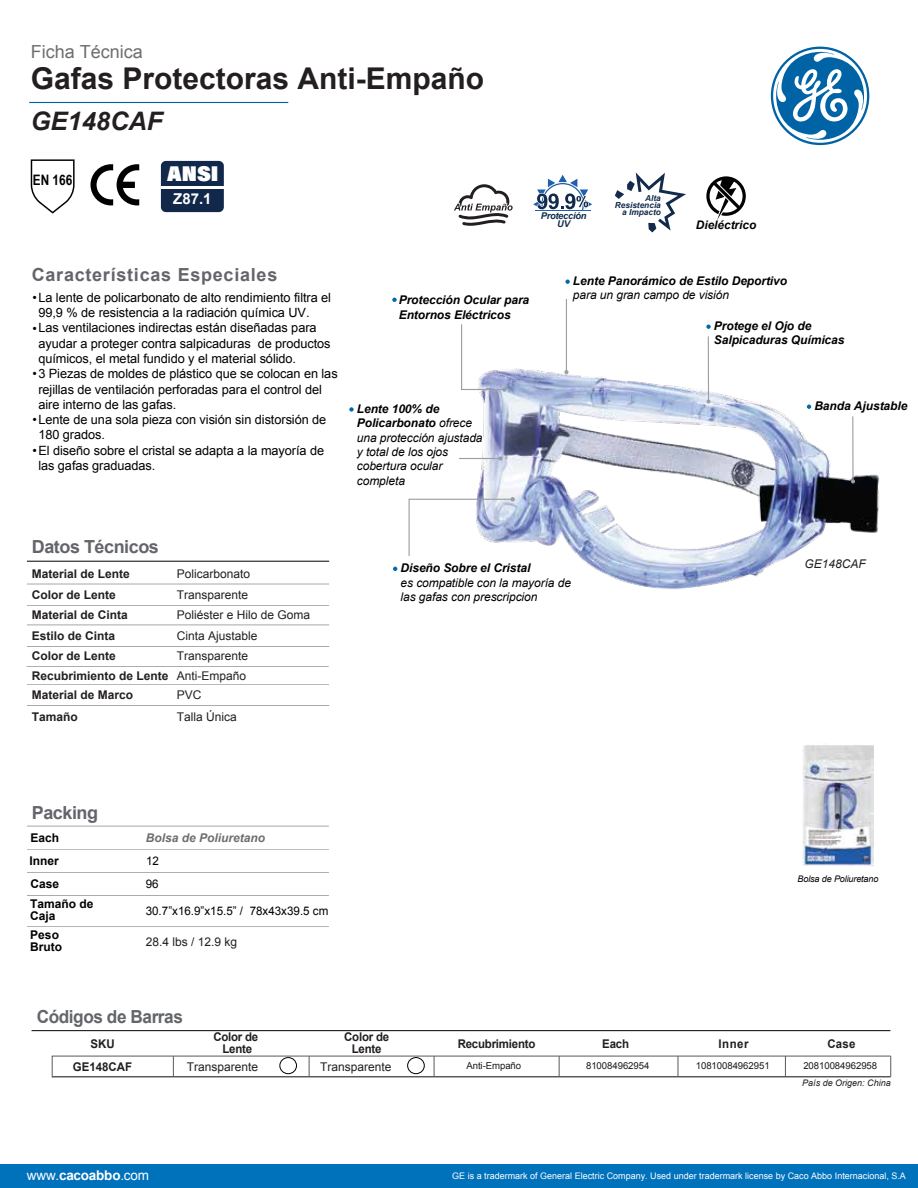
<style>
.page{position:relative;width:918px;height:1188px;background:#fff}
.page>*{position:absolute;margin:0;border:0;box-sizing:border-box;transform-origin:0 0}
.t1{font:700 30px "Arial";color:#231f20}
.t2{font:italic 700 25.5px "Arial";color:#231f20}
.t3{font:700 18px "Arial";letter-spacing:.04em;color:#63656a}
.t4{font:700 18px "Arial";letter-spacing:-.025em;color:#63656a}
.t5{font:700 18px "Arial";letter-spacing:-.025em;color:#63656a;scale:.96 1}
.t6{font:18px "Arial";color:#6d6e71}
.t7{font:700 15px "Arial";color:#fff}
.t8{font:700 14.4px "Arial Narrow";color:#000}
.t9{font:13.5px "Arial";letter-spacing:-.015em;color:#fff}
.t10{font:12.75px/15.3px "Arial";letter-spacing:-.005em;color:#010101}
.t11{font:italic 12px/14.4px "Arial";letter-spacing:-.005em;color:#000}
.t12{font:12px/19.6px "Arial";color:#231f20;text-align:right}
.t13{font:italic 700 12px/14.4px "Arial";letter-spacing:-.005em;color:#000}
.t14{font:700 12px "Arial";color:#231f20}
.t15{font:700 12px/12px "Arial";letter-spacing:-.02em;color:#231f20;text-align:center;scale:.96 1}
.t16{font:700 12px/12.9px "Arial";color:#000}
.t17{font:700 12px "Arial";color:#231f20;scale:.96 1}
.t18{font:italic 700 12px "Arial";color:#6d6e71}
.t19{font:italic 12px "Arial";color:#231f20}
.t20{font:11.85px "Arial";color:#000}
.t21{font:italic 700 11.85px "Arial";color:#020202}
.t22{font:9.6px "Arial";letter-spacing:-.005em;color:#1d1c1b}
.t23{font:italic 700 9.3px/7.8px "Arial";letter-spacing:-.03em;color:#122a4b;text-align:center}
.t24{font:9px "Arial";color:#fff}
.t25{font:italic 9px "Arial";color:#231f20}
.t26{font:italic 9px "Arial";letter-spacing:-.015em;color:#010101}
.t27{font:italic 700 8.25px/7.2px "Arial";color:#122a4b;text-align:right}
.s1{font-weight:700}
</style>
<div class="page">
<img style="left:477px;top:351px;width:402px;height:238px">
<div style="left:0;top:1165px;width:918px;height:23px;background:#0072bc"></div>
<svg style="left:771px;top:47px;width:98px;height:98px"></svg>
<hr style="left:32px;top:1030px;width:858px;height:1px;background:#000">
<svg style="left:52px;top:1056px;width:839px;height:22px"></svg>
<hr style="left:29px;top:102px;width:259px;height:1px;background:#0063a6">
<div style="left:407px;top:1057px;width:18px;height:17px;border:1px solid #000;border-radius:50%"></div>
<div style="left:279px;top:1057px;width:18px;height:17px;border:1px solid #000;border-radius:50%"></div>
<svg style="left:565px;top:280px;width:5px;height:4px"></svg>
<hr style="left:27px;top:561px;width:302px;height:1px;background:#000">
<hr style="left:27px;top:584px;width:302px;height:1px;background:#000">
<hr style="left:27px;top:605px;width:302px;height:1px;background:#000">
<hr style="left:27px;top:625px;width:302px;height:1px;background:#000">
<hr style="left:27px;top:646px;width:302px;height:1px;background:#000">
<hr style="left:26px;top:666px;width:303px;height:1px;background:#000">
<hr style="left:27px;top:685px;width:302px;height:1px;background:#000">
<hr style="left:27px;top:705px;width:302px;height:1px;background:#000">
<svg style="left:807px;top:405px;width:4px;height:4px"></svg>
<hr style="left:852px;top:416px;width:2px;height:65px;background:#9b9e9e">
<svg style="left:851px;top:479px;width:4px;height:5px"></svg>
<svg style="left:461px;top:324px;width:46px;height:68px"></svg>
<svg style="left:706px;top:325px;width:5px;height:4px"></svg>
<hr style="left:708px;top:336px;width:1px;height:65px;background:#9b9e9e">
<svg style="left:706px;top:399px;width:5px;height:5px"></svg>
<hr style="left:566px;top:299px;width:1px;height:73px;background:#9b9e9e">
<svg style="left:564px;top:370px;width:5px;height:4px"></svg>
<hr style="left:459px;top:458px;width:41px;height:1px;background:#9b9e9e">
<svg style="left:498px;top:456px;width:5px;height:5px"></svg>
<svg style="left:408px;top:497px;width:107px;height:60px"></svg>
<svg style="left:349px;top:407px;width:5px;height:5px"></svg>
<svg style="left:91px;top:164px;width:48px;height:41px"></svg>
<svg style="left:31px;top:159px;width:44px;height:55px"></svg>
<div style="left:161px;top:161px;width:63px;height:51px;background:#12284b;border-radius:5px"></div>
<hr style="left:161px;top:186px;width:63px;height:3px;background:#fff">
<svg style="left:393px;top:567px;width:4px;height:4px"></svg>
<svg style="left:392px;top:298px;width:5px;height:4px"></svg>
<hr style="left:27px;top:849px;width:302px;height:1px;background:#000">
<hr style="left:27px;top:826px;width:302px;height:1px;background:#000">
<hr style="left:27px;top:872px;width:302px;height:1px;background:#000">
<hr style="left:27px;top:895px;width:302px;height:1px;background:#000">
<hr style="left:27px;top:926px;width:302px;height:1px;background:#000">
<img style="left:802px;top:745px;width:72px;height:120px">
<svg style="left:706px;top:176px;width:40px;height:44px"></svg>
<svg style="left:454px;top:184px;width:59px;height:42px"></svg>
<svg style="left:615px;top:172px;width:71px;height:60px"></svg>
<hr style="left:535px;top:210px;width:56px;height:1px;background:#2160ad">
<svg style="left:533px;top:175px;width:59px;height:35px"></svg>
<h3 class="t6" style="left:31px;top:40px;width:114px">Ficha Técnica</h3>
<h1 class="t1" style="left:31px;top:59px;width:455px">Gafas Protectoras Anti-Empaño</h1>
<h2 class="t2" style="left:31px;top:104px;width:133px">GE148CAF</h2>
<p class="t8" style="left:33px;top:169px;width:41px">EN 166</p>
<p class="t7" style="left:173px;top:189px;width:40px">Z87.1</p>
<h3 class="t3" style="left:32px;top:263px;width:247px">Características Especiales</h3>
<p class="t10" style="left:38px;top:290px;width:294px;text-indent:-6px">•La lente de policarbonato de alto rendimiento filtra el<br>99,9 % de resistencia a la radiación química UV.</p>
<p class="t10" style="left:38px;top:320px;width:294px;text-indent:-6px">•Las ventilaciones indirectas están diseñadas para ayudar a proteger contra salpicaduras de productos químicos, el metal fundido y el material sólido.</p>
<p class="t10" style="left:38px;top:366px;width:301px;text-indent:-6px">•3 Piezas de moldes de plástico que se colocan en las rejillas de ventilación perforadas para el control del aire interno de las gafas.</p>
<p class="t10" style="left:38px;top:412px;width:290px;text-indent:-6px">•Lente de una sola pieza con visión sin distorsión de<br>180 grados.</p>
<p class="t10" style="left:38px;top:443px;width:287px;text-indent:-6px">•El diseño sobre el cristal se adapta a la mayoría de las gafas graduadas.</p>
<p class="t23" style="left:541px;top:213px;width:47px">Protección<br>UV</p>
<p class="t27" style="left:615px;top:195px;width:48px">Alta<br>Resistencia a Impacto</p>
<p class="t21" style="left:696px;top:217px;width:62px">Dieléctrico</p>
<p class="t13" style="left:399px;top:294px;width:132px">Protección Ocular para<br>Entornos Eléctricos</p>
<p class="t13" style="left:573px;top:274px;width:216px">Lente Panorámico de Estilo Deportivo</p>
<p class="t11" style="left:573px;top:288px;width:158px">para un gran campo de visión</p>
<p class="t13" style="left:714px;top:319px;width:132px">Protege el Ojo de<br>Salpicaduras Químicas</p>
<p class="t11" style="left:357px;top:402px;width:127px"><span class="s1">Lente 100% de<br>Policarbonato</span> ofrece una protección ajustada y total de los ojos cobertura ocular completa</p>
<p class="t13" style="left:814px;top:399px;width:95px">Banda Ajustable</p>
<h3 class="t4" style="left:32px;top:534px;width:129px">Datos Técnicos</h3>
<p class="t14" style="left:32px;top:566px;width:100px">Material de Lente</p>
<p class="t12" style="left:177px;top:564px;width:75px">Policarbonato</p>
<p class="t14" style="left:32px;top:607px;width:98px">Material de Cinta</p>
<p class="t12" style="left:177px;top:605px;width:135px">Poliéster e Hilo de Goma</p>
<p class="t14" style="left:32px;top:587px;width:86px">Color de Lente</p>
<p class="t12" style="left:177px;top:586px;width:73px">Transparente</p>
<p class="t14" style="left:32px;top:628px;width:85px">Estilo de Cinta</p>
<p class="t12" style="left:177px;top:626px;width:82px">Cinta Ajustable</p>
<p class="t14" style="left:32px;top:648px;width:86px">Color de Lente</p>
<p class="t12" style="left:32px;top:647px;width:218px">Transparente<br><span class="s1">Recubrimiento de Lente</span> Anti-Empaño</p>
<p class="t14" style="left:32px;top:709px;width:48px">Tamaño</p>
<p class="t12" style="left:177px;top:707px;width:62px">Talla Única</p>
<p class="t14" style="left:32px;top:687px;width:103px">Material de Marco</p>
<p class="t12" style="left:177px;top:686px;width:26px">PVC</p>
<p class="t13" style="left:401px;top:561px;width:131px">Diseño Sobre el Cristal</p>
<p class="t11" style="left:401px;top:575px;width:172px">es compatible con la mayoría de las gafas con prescripcion</p>
<p class="t19" style="left:805px;top:556px;width:63px">GE148CAF</p>
<h3 class="t4" style="left:32px;top:800px;width:68px">Packing</h3>
<p class="t16" style="left:30px;top:832px;width:30px">Each</p>
<p class="t18" style="left:146px;top:830px;width:121px">Bolsa de Poliuretano</p>
<p class="t16" style="left:30px;top:855px;width:31px">Inner</p>
<p class="t16" style="left:30px;top:878px;width:30px">Case</p>
<p class="t16" style="left:30px;top:897px;width:65px">Tamaño de<br>Caja</p>
<p class="t16" style="left:30px;top:928px;width:33px">Peso<br>Bruto</p>
<p class="t20" style="left:146px;top:853px;width:14px">12</p>
<p class="t20" style="left:146px;top:876px;width:14px">96</p>
<p class="t20" style="left:146px;top:903px;width:184px">30.7”x16.9”x15.5” / 78x43x39.5 cm</p>
<p class="t12" style="left:146px;top:932px;width:93px">28.4 lbs / 12.9 kg</p>
<h3 class="t5" style="left:37px;top:1005px;width:154px">Códigos de Barras</h3>
<p class="t26" style="left:798px;top:873px;width:82px">Bolsa de Poliuretano</p>
<p class="t15" style="left:213px;top:1031px;width:48px">Color de<br>Lente</p>
<p class="t15" style="left:344px;top:1031px;width:48px">Color de<br>Lente</p>
<p class="t12" style="left:187px;top:1057px;width:73px">Transparente</p>
<p class="t12" style="left:320px;top:1057px;width:73px">Transparente</p>
<p class="t15" style="left:458px;top:1038px;width:82px">Recubrimiento</p>
<p class="t17" style="left:91px;top:1036px;width:27px">SKU</p>
<p class="t17" style="left:602px;top:1036px;width:29px">Each</p>
<p class="t17" style="left:719px;top:1036px;width:33px">Inner</p>
<p class="t17" style="left:827px;top:1036px;width:31px">Case</p>
<p class="t17" style="left:73px;top:1059px;width:63px">GE148CAF</p>
<p class="t22" style="left:466px;top:1060px;width:56px">Anti-Empaño</p>
<p class="t22" style="left:586px;top:1060px;width:65px">810084962954</p>
<p class="t22" style="left:696px;top:1060px;width:75px">10810084962951</p>
<p class="t22" style="left:803px;top:1060px;width:75px">20810084962958</p>
<p class="t25" style="left:802px;top:1077px;width:90px">País de Origen: China</p>
<p class="t9" style="left:27px;top:1166px;width:124px">www.<span class="s1">cacoabbo</span>.com</p>
<p class="t24" style="left:452px;top:1170px;width:455px">GE is a tradermark of General Electric Company. Used under tradermark license by Caco Abbo Internacional, S.A</p>
</div>
